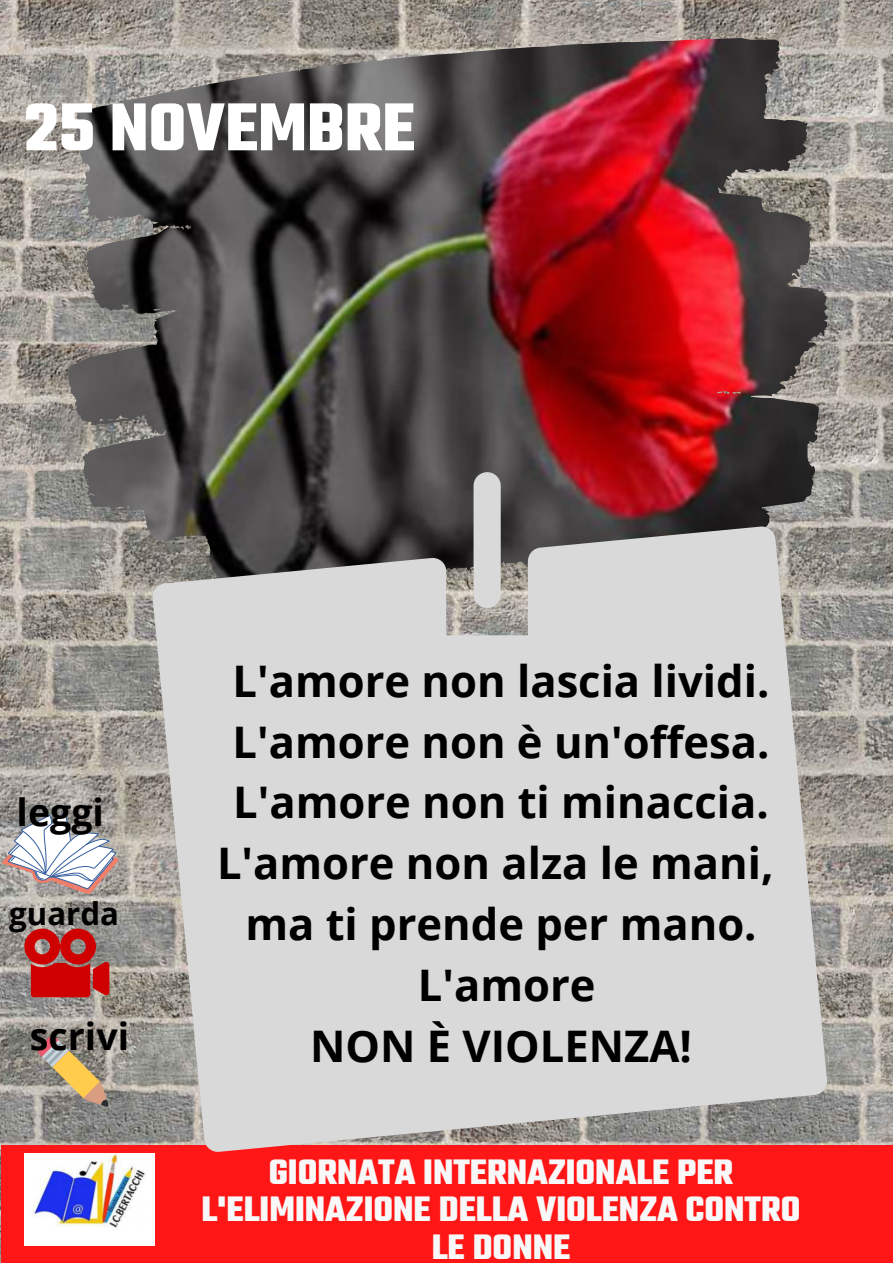
<style>
.page{position:relative;width:893px;height:1263px;background:#fff}
.page>*{position:absolute;margin:0;border:0;box-sizing:border-box;transform-origin:0 0}
.t1{font:700 73.05px "Teko";color:#fff}
.t2{font:700 43.5px/60.8px "Open Sans";color:#000;text-align:center}
.t3{font:700 38.25px/37.7px "Teko";color:#f8f8f8;text-align:center}
.t4{font:700 37.5px "Open Sans";color:#000}
.t5{font:700 31.2px "Open Sans";color:#000}
</style>
<div class="page">
<img style="left:0;top:0;width:893px;height:1263px">
<div style="left:1px;top:1145px;width:892px;height:118px;background:#ff1616"></div>
<img style="left:24px;top:1153px;width:130px;height:92px">
<img style="left:718px;top:68px;width:109px;height:243px">
<svg style="left:152px;top:526px;width:675px;height:626px;background:#cbc8c8"></svg>
<div style="left:473px;top:472px;width:28px;height:136px;background:#d9d9d9;border-radius:14px"></div>
<svg style="left:24px;top:928px;width:85px;height:69px;background:#bb2f2e"></svg>
<svg style="left:38px;top:1036px;width:71px;height:72px;background:#af9a7d"></svg>
<svg style="left:2px;top:812px;width:117px;height:82px"></svg>
<h1 class="t1" style="left:24px;top:80px;width:392px">25 NOVEMBRE</h1>
<p class="t4" style="left:17px;top:786px;width:89px">leggi</p>
<p class="t5" style="left:9px;top:891px;width:111px">guarda</p>
<p class="t4" style="left:30px;top:1010px;width:101px">scrivi</p>
<p class="t2" style="left:217px;top:650px;width:558px">L'amore non lascia lividi.<br>L'amore non è un'offesa.<br>L'amore non ti minaccia.<br>L'amore non alza le mani, ma ti prende per mano.<br>L'amore<br>NON È VIOLENZA!</p>
<p class="t3" style="left:201px;top:1155px;width:600px">GIORNATA INTERNAZIONALE PER<br>L'ELIMINAZIONE DELLA VIOLENZA CONTRO<br>LE DONNE</p>
</div>
